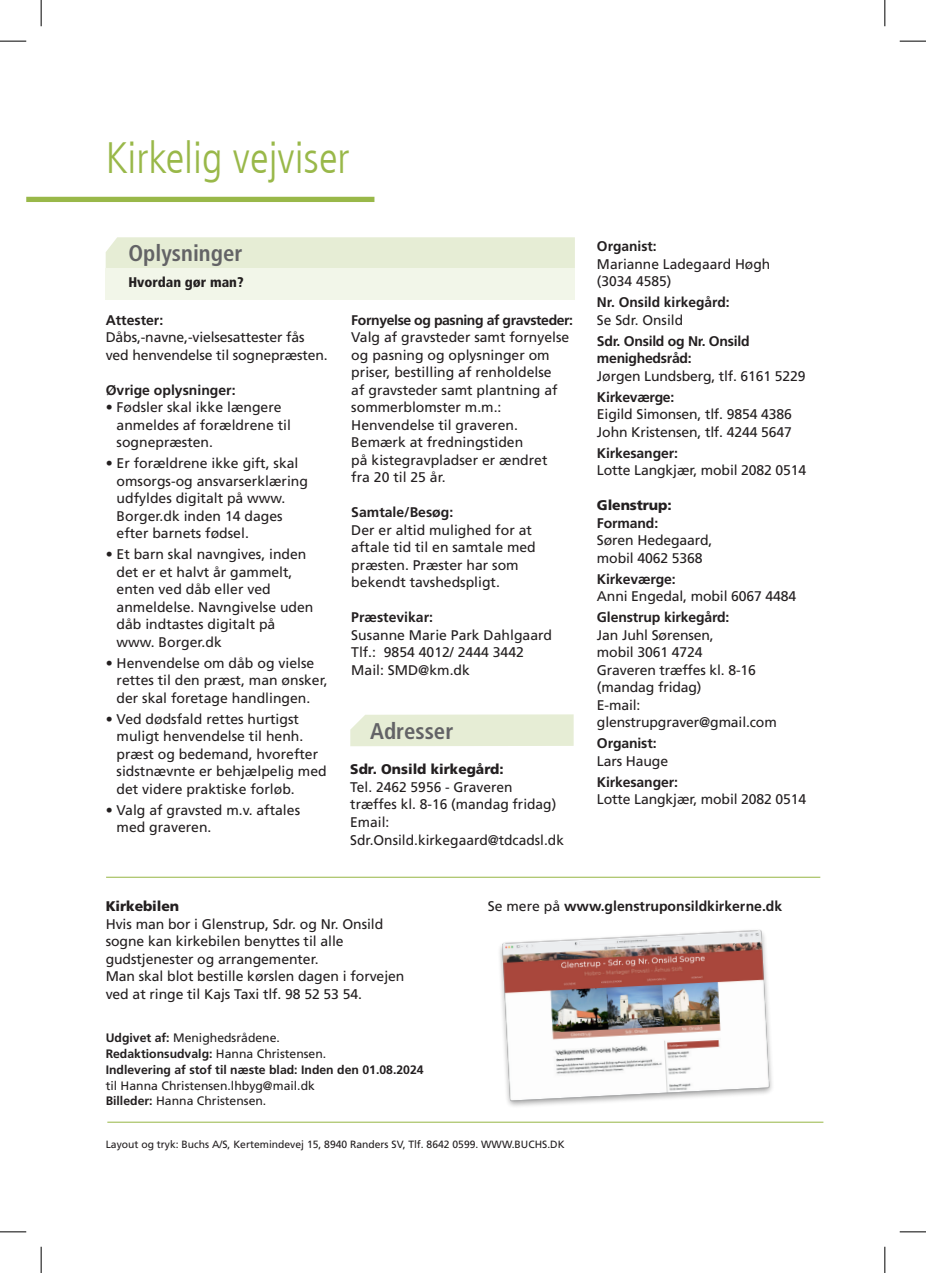
<style>
.page{position:relative;width:926px;height:1273px;background:#fff}
.page>*{position:absolute;margin:0;border:0;box-sizing:border-box;transform-origin:0 0}
.t1{font:300 condensed 43.75px "Frutiger LT Com";color:#99b849}
.t2{font:700 condensed 22.75px "Frutiger LT Com";color:#636366}
.t3{font:14px/17.5px "Frutiger LT Com";color:#231f20}
.t4{font:700 14px/17.5px "Frutiger LT Std";letter-spacing:-.01em;color:#231f20}
.t5{font:900 14px "Frutiger LT Std";letter-spacing:-.01em;color:#231f20}
.t6{font:700 14px "Frutiger LT Std";letter-spacing:-.03em;color:#231f20}
.t7{font:900 condensed 14px "Frutiger LT Com";color:#231f20}
.t8{font:12.25px/15.8px "Frutiger LT Com";color:#231f20}
.t9{font:700 12.25px/15.8px "Frutiger LT Std";color:#231f20}
.t10{font:10.5px "Frutiger LT Com";color:#231f20}
.s1{font-family:"Frutiger LT Std";font-weight:700}
.s2{font-family:"Frutiger LT Com";font-weight:400}
</style>
<div class="page">
<div style="left:26px;top:197px;width:348px;height:5px;background:#99b849"></div>
<div style="left:106px;top:237px;width:469px;height:31px;background:#e6edd5"></div>
<div style="left:106px;top:268px;width:469px;height:32px;background:#f2f6e9"></div>
<hr style="left:106px;top:877px;width:714px;height:1px;background:#99b849">
<hr style="left:107px;top:1122px;width:716px;height:1px;background:#99b849">
<div style="left:350px;top:714px;width:223px;height:32px;background:#e6edd5"></div>
<img style="left:499px;top:929px;width:273px;height:177px">
<svg style="left:0;top:41px;width:26px;height:1px"></svg>
<svg style="left:899px;top:41px;width:27px;height:1px"></svg>
<svg style="left:0;top:1231px;width:26px;height:1px"></svg>
<svg style="left:899px;top:1231px;width:27px;height:1px"></svg>
<svg style="left:41px;top:0;width:1px;height:26px"></svg>
<svg style="left:41px;top:1247px;width:1px;height:26px"></svg>
<svg style="left:884px;top:0;width:1px;height:26px"></svg>
<svg style="left:884px;top:1247px;width:1px;height:26px"></svg>
<h1 class="t1" style="left:106px;top:132px;width:246px">Kirkelig vejviser</h1>
<h2 class="t2" style="left:128px;top:239px;width:115px">Oplysninger</h2>
<p class="t7" style="left:128px;top:274px;width:117px">Hvordan gør man?</p>
<p class="t4" style="left:106px;top:311px;width:59px">Attester:</p>
<p class="t3" style="left:106px;top:328px;width:223px">Dåbs,-navne,-vielsesattester fås ved henvendelse til sognepræsten.</p>
<p class="t4" style="left:106px;top:381px;width:131px">Øvrige oplysninger:</p>
<p class="t3" style="left:117px;top:398px;width:176px;text-indent:-11px">• Fødsler skal ikke længere anmeldes af forældrene til sognepræsten.</p>
<p class="t3" style="left:117px;top:454px;width:193px;text-indent:-11px">• Er forældrene ikke gift, skal omsorgs-og ansvarserklæring udfyldes digitalt på www.<br>Borger.dk inden 14 dages efter barnets fødsel.</p>
<p class="t3" style="left:117px;top:545px;width:198px;text-indent:-11px">• Et barn skal navngives, inden det er et halvt år gammelt, enten ved dåb eller ved anmeldelse. Navngivelse uden dåb indtastes digitalt på www. Borger.dk</p>
<p class="t3" style="left:117px;top:654px;width:213px;text-indent:-11px">• Henvendelse om dåb og vielse rettes til den præst, man ønsker, der skal foretage handlingen.</p>
<p class="t3" style="left:117px;top:710px;width:212px;text-indent:-11px">• Ved dødsfald rettes hurtigst muligt henvendelse til henh. præst og bedemand, hvorefter sidstnævnte er behjælpelig med det videre praktiske forløb.</p>
<p class="t3" style="left:117px;top:801px;width:185px;text-indent:-11px">• Valg af gravsted m.v. aftales med graveren.</p>
<p class="t6" style="left:351px;top:311px;width:223px">Fornyelse og pasning af gravsteder:</p>
<p class="t3" style="left:351px;top:328px;width:219px">Valg af gravsteder samt fornyelse og pasning og oplysninger om priser, bestilling af renholdelse<br>af gravsteder samt plantning af sommerblomster m.m.:<br>Henvendelse til graveren.<br>Bemærk at fredningstiden<br>på kistegravpladser er ændret fra 20 til 25 år.</p>
<p class="t4" style="left:351px;top:503px;width:103px">Samtale/Besøg:</p>
<p class="t3" style="left:351px;top:521px;width:186px">Der er altid mulighed for at aftale tid til en samtale med præsten. Præster har som bekendt tavshedspligt.</p>
<p class="t4" style="left:351px;top:608px;width:83px">Præstevikar:</p>
<p class="t3" style="left:351px;top:626px;width:202px">Susanne Marie Park Dahlgaard<br>Tlf.: 9854 4012/ 2444 3442<br>Mail: SMD@km.dk</p>
<h2 class="t2" style="left:370px;top:717px;width:85px">Adresser</h2>
<p class="t5" style="left:350px;top:761px;width:155px">Sdr. Onsild kirkegård:</p>
<p class="t3" style="left:350px;top:778px;width:215px">Tel. 2462 5956 - Graveren<br>træffes kl. 8-16 (mandag fridag)<br>Email:<br>Sdr.Onsild.kirkegaard@tdcadsl.dk</p>
<p class="t4" style="left:597px;top:238px;width:61px">Organist:</p>
<p class="t3" style="left:597px;top:255px;width:175px">Marianne Ladegaard Høgh (3034 4585)</p>
<p class="t4" style="left:597px;top:294px;width:134px">Nr. Onsild kirkegård:</p>
<p class="t3" style="left:597px;top:311px;width:88px">Se Sdr. Onsild</p>
<p class="t4" style="left:597px;top:332px;width:154px">Sdr. Onsild og Nr. Onsild menighedsråd:</p>
<p class="t3" style="left:597px;top:367px;width:210px">Jørgen Lundsberg, tlf. 6161 5229</p>
<p class="t4" style="left:597px;top:388px;width:79px">Kirkeværge:</p>
<p class="t3" style="left:597px;top:406px;width:196px">Eigild Simonsen, tlf. 9854 4386<br>John Kristensen, tlf. 4244 5647</p>
<p class="t4" style="left:597px;top:444px;width:82px">Kirkesanger:</p>
<p class="t3" style="left:597px;top:462px;width:211px">Lotte Langkjær, mobil 2082 0514</p>
<p class="t5" style="left:597px;top:497px;width:76px">Glenstrup:</p>
<p class="t4" style="left:597px;top:514px;width:63px">Formand:</p>
<p class="t3" style="left:597px;top:532px;width:117px">Søren Hedegaard, mobil 4062 5368</p>
<p class="t4" style="left:597px;top:570px;width:80px">Kirkeværge:</p>
<p class="t3" style="left:597px;top:588px;width:201px">Anni Engedal, mobil 6067 4484</p>
<p class="t4" style="left:597px;top:609px;width:134px">Glenstrup kirkegård:</p>
<p class="t3" style="left:597px;top:626px;width:181px">Jan Juhl Sørensen,<br>mobil 3061 4724<br>Graveren træffes kl. 8-16 (mandag fridag)<br>E-mail: glenstrupgraver@gmail.com</p>
<p class="t4" style="left:597px;top:735px;width:61px">Organist:</p>
<p class="t3" style="left:597px;top:752px;width:73px">Lars Hauge</p>
<p class="t4" style="left:597px;top:773px;width:82px">Kirkesanger:</p>
<p class="t3" style="left:597px;top:791px;width:211px">Lotte Langkjær, mobil 2082 0514</p>
<p class="t5" style="left:106px;top:898px;width:75px">Kirkebilen</p>
<p class="t3" style="left:106px;top:915px;width:300px">Hvis man bor i Glenstrup, Sdr. og Nr. Onsild sogne kan kirkebilen benyttes til alle gudstjenester og arrangementer.<br>Man skal blot bestille kørslen dagen i forvejen ved at ringe til Kajs Taxi tlf. 98 52 53 54.</p>
<p class="t8" style="left:106px;top:1030px;width:176px"><span class="s1">Udgivet af:</span> Menighedsrådene.</p>
<p class="t9" style="left:106px;top:1046px;width:319px">Redaktionsudvalg: <span class="s2">Hanna Christensen.<br></span>Indlevering af stof til næste blad: Inden den 01.08.2024</p>
<p class="t8" style="left:106px;top:1077px;width:211px">til Hanna Christensen.lhbyg@mail.dk<br><span class="s1">Billeder:</span> Hanna Christensen.</p>
<p class="t4" style="left:488px;top:897px;width:296px"><span class="s2">Se mere på</span> www.glenstruponsildkirkerne.dk</p>
<p class="t10" style="left:106px;top:1138px;width:460px">Layout og tryk: Buchs A/S, Kertemindevej 15, 8940 Randers SV, Tlf. 8642 0599. WWW.BUCHS.DK</p>
</div>
